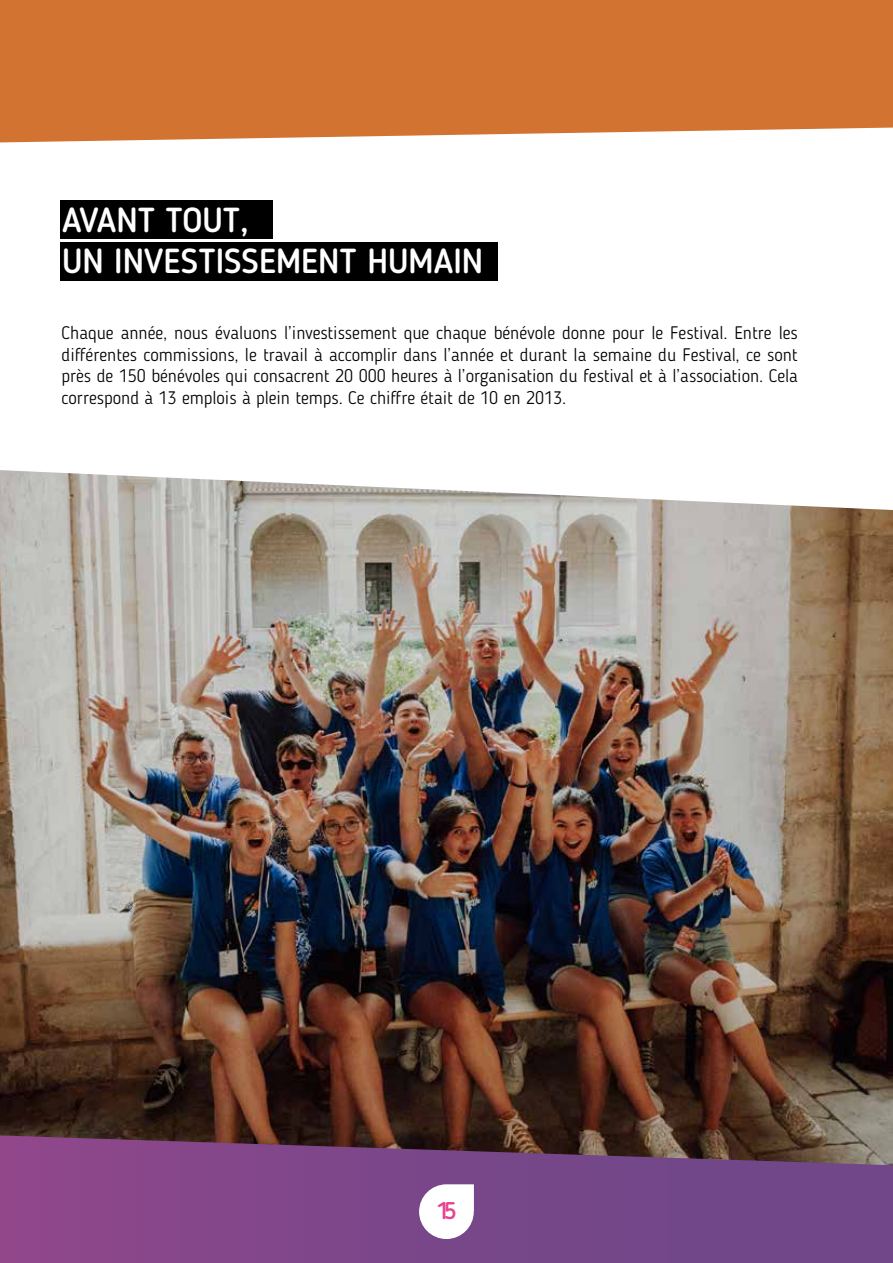
<style>
.page{position:relative;width:893px;height:1263px;background:#fff}
.page>*{position:absolute;margin:0;border:0;box-sizing:border-box;transform-origin:0 0}
.t1{font:500 34.5px/41.4px "Blogger Sans";color:#fff}
.t2{font:500 24px "Blogger Sans";color:#e74290}
.t3{font:300 18px/21.6px "Blogger Sans";color:#000;text-align:justify}
</style>
<div class="page">
<img style="left:0;top:470px;width:893px;height:665px">
<svg style="left:0;top:1135px;width:893px;height:128px;background:#77457e"></svg>
<div style="left:0;top:0;width:893px;height:142px;background:#d37331"></div>
<svg style="left:419px;top:1184px;width:55px;height:55px"></svg>
<div style="left:60px;top:242px;width:437px;height:38px;background:#000"></div>
<div style="left:60px;top:200px;width:212px;height:38px;background:#000"></div>
<h1 class="t1" style="left:62px;top:199px;width:423px">AVANT TOUT,<br>UN INVESTISSEMENT HUMAIN</h1>
<p class="t3" style="left:62px;top:322px;width:738px">Chaque année, nous évaluons l’investissement que chaque bénévole donne pour le Festival. Entre les différentes commissions, le travail à accomplir dans l’année et durant la semaine du Festival, ce sont près de 150 bénévoles qui consacrent 20 000 heures à l’organisation du festival et à l’association. Cela correspond à 13 emplois à plein temps. Ce chiffre était de 10 en 2013.</p>
<h2 class="t2" style="left:436px;top:1196px;width:22px">15</h2>
</div>
